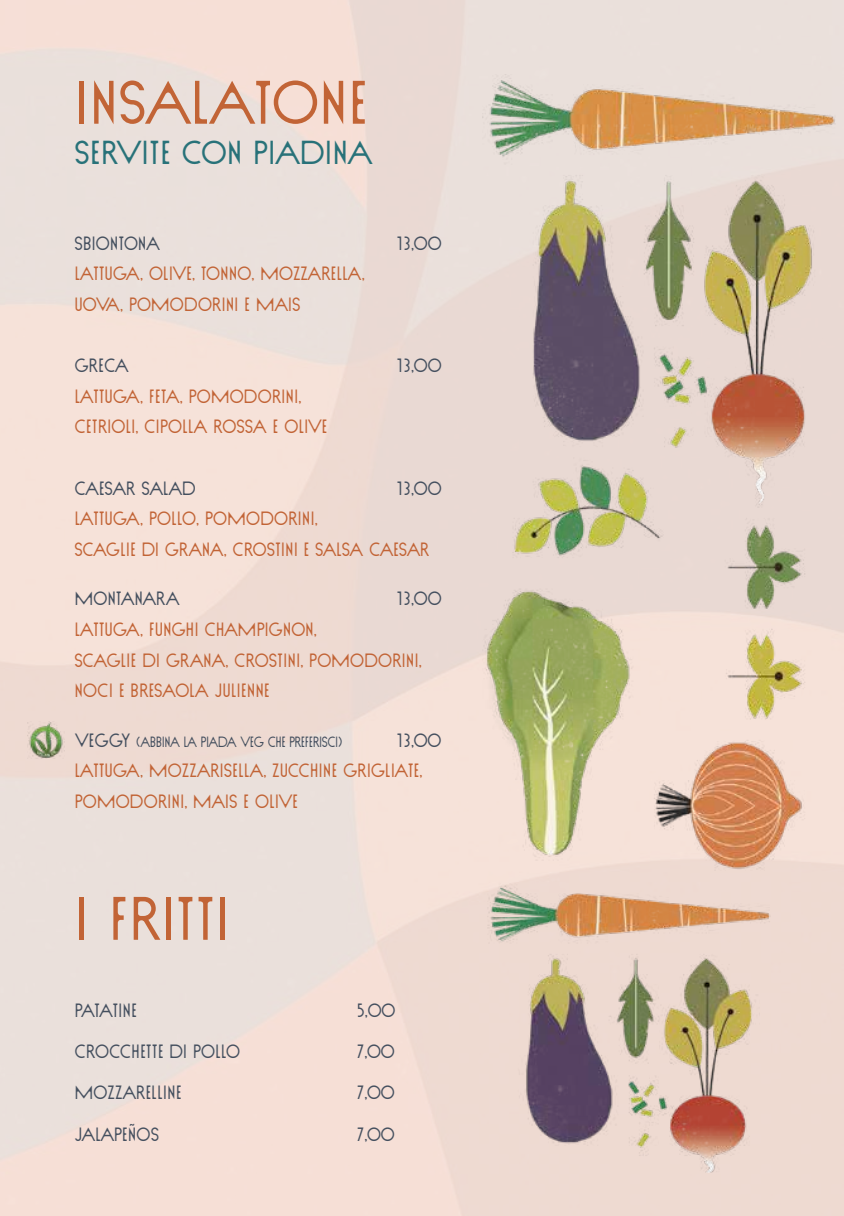
<style>
.page{position:relative;width:844px;height:1216px;background:#fff}
.page>*{position:absolute;margin:0;border:0;box-sizing:border-box;transform-origin:0 0}
.t1{font:61.25px "Sud";letter-spacing:-.035em;color:#c26436}
.t2{font:61.25px "Sud";letter-spacing:-.01em;color:#c26436}
.t3{font:33.25px "Sud";letter-spacing:-.025em;color:#287279}
.t4{font:19.25px/30.6px "Sud";letter-spacing:-.02em;color:#c26436;scale:.95 1}
.t5{font:19.25px "Sud";letter-spacing:-.02em;color:#45505f;scale:.95 1}
.t6{font:19.25px "Sud";letter-spacing:-.045em;color:#45505f;scale:.95 1}
.t7{font:19.25px "Sud";letter-spacing:-.04em;color:#45505f;scale:.95 1}
.t8{font:19.25px "Sud";letter-spacing:-.06em;color:#45505f;scale:.95 1}
.t9{font:14.88px "Sud";letter-spacing:-.05em;color:#45505f;scale:.88 1}
.s1{font-size:19.25px}
</style>
<div class="page">
<hr style="left:843px;top:0;width:1px;height:1215px;background:#f7e6df">
<img style="left:472px;top:74px;width:371px;height:811px">
<img style="left:468px;top:883px;width:308px;height:289px">
<img style="left:27px;top:721px;width:38px;height:38px">
<h1 class="t1" style="left:74px;top:66px;width:295px">INSALATONE</h1>
<h2 class="t3" style="left:74px;top:132px;width:300px">SERVITE CON PIADINA</h2>
<p class="t5" style="left:74px;top:231px;width:92px">SBIONTONA</p>
<p class="t5" style="left:396px;top:231px;width:49px">13,00</p>
<p class="t4" style="left:74px;top:258px;width:307px">LATTUGA, OLIVE, TONNO, MOZZARELLA,<br>UOVA, POMODORINI E MAIS</p>
<p class="t5" style="left:74px;top:354px;width:59px">GRECA</p>
<p class="t5" style="left:396px;top:354px;width:49px">13,00</p>
<p class="t4" style="left:74px;top:380px;width:268px">LATTUGA, FETA, POMODORINI,<br>CETRIOLI, CIPOLLA ROSSA E OLIVE</p>
<p class="t6" style="left:74px;top:476px;width:129px">CAESAR SALAD</p>
<p class="t5" style="left:396px;top:476px;width:49px">13,00</p>
<p class="t4" style="left:74px;top:502px;width:376px">LATTUGA, POLLO, POMODORINI,<br>SCAGLIE DI GRANA, CROSTINI E SALSA CAESAR</p>
<p class="t6" style="left:74px;top:587px;width:112px">MONTANARA</p>
<p class="t5" style="left:396px;top:587px;width:49px">13,00</p>
<p class="t4" style="left:74px;top:613px;width:367px">LATTUGA, FUNGHI CHAMPIGNON,<br>SCAGLIE DI GRANA, CROSTINI, POMODORINI,<br>NOCI E BRESAOLA JULIENNE</p>
<p class="t9" style="left:74px;top:732px;width:306px"><span class="s1">VEGGY</span> (ABBINA LA PIADA VEG CHE PREFERISCI)</p>
<p class="t5" style="left:396px;top:728px;width:49px">13,00</p>
<p class="t4" style="left:74px;top:754px;width:368px">LATTUGA, MOZZARISELLA, ZUCCHINE GRIGLIATE,<br>POMODORINI, MAIS E OLIVE</p>
<h1 class="t2" style="left:74px;top:882px;width:157px">I FRITTI</h1>
<p class="t8" style="left:74px;top:998px;width:67px">PATATINE</p>
<p class="t5" style="left:356px;top:998px;width:42px">5,00</p>
<p class="t5" style="left:74px;top:1039px;width:176px">CROCCHETTE DI POLLO</p>
<p class="t5" style="left:356px;top:1039px;width:42px">7,00</p>
<p class="t5" style="left:74px;top:1081px;width:114px">MOZZARELLINE</p>
<p class="t5" style="left:356px;top:1081px;width:42px">7,00</p>
<p class="t7" style="left:74px;top:1122px;width:91px">JALAPEÑOS</p>
<p class="t5" style="left:356px;top:1122px;width:42px">7,00</p>
</div>
